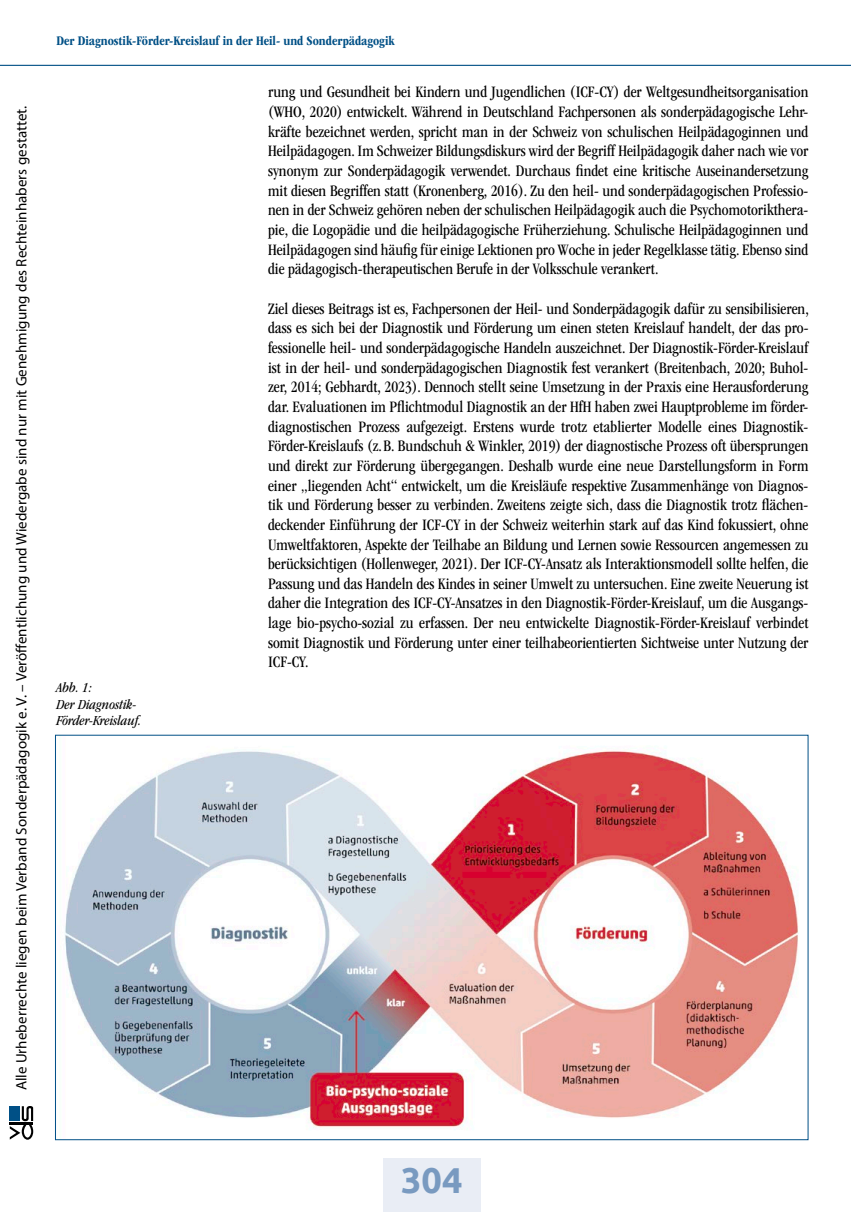
<style>
.page{position:relative;width:851px;height:1212px;background:#fff}
.page>*{position:absolute;margin:0;border:0;box-sizing:border-box;transform-origin:0 0}
.t1{font:700 36px "Ubuntu";color:#799ac0}
.t2{font:condensed 16.5px/19.6px "ITC Garamond Std";color:#000;text-align:justify}
.t3{font:15px "Myriad Pro";letter-spacing:.005em;color:#000}
.t4{font:italic condensed 14.25px/16.5px "ITC Garamond Std";color:#000}
.t5{font:700 condensed 13.5px "ITC Garamond Std";color:#005086}
</style>
<div class="page">
<svg style="left:10px;top:1106px;width:23px;height:34px"></svg>
<div style="left:383px;top:1158px;width:97px;height:54px;background:#e9edf5"></div>
<hr style="left:0;top:65px;width:850px;height:1px;background:#005086">
<svg style="left:55px;top:734px;width:753px;height:406px"></svg>
<p class="t3" style="left:12px;top:1090px;width:986px;rotate:-90deg">Alle Urheberrechte liegen beim Verband Sonderpädagogik e. V. – Veröffentlichung und Wiedergabe sind nur mit Genehmigung des Rechteinhabers gestattet.</p>
<p class="t5" style="left:56px;top:33px;width:340px">Der Diagnostik-Förder-Kreislauf in der Heil- und Sonderpädagogik</p>
<p class="t4" style="left:56px;top:679px;width:86px">Abb. 1:<br>Der Diagnostik-<br>Förder-Kreislauf.</p>
<p class="t2" style="left:268px;top:83px;width:542px">rung und Gesundheit bei Kindern und Jugendlichen (ICF-CY) der Weltgesundheitsorganisation (WHO, 2020) entwickelt. Während in Deutschland Fachpersonen als sonderpädagogische Lehr&shy;kräfte bezeichnet werden, spricht man in der Schweiz von schulischen Heilpädagoginnen und Heilpädagogen. Im Schweizer Bildungsdiskurs wird der Begriff Heilpädagogik daher nach wie vor synonym zur Sonderpädagogik verwendet. Durchaus findet eine kritische Auseinandersetzung mit diesen Begriffen statt (Kronenberg, 2016). Zu den heil- und sonderpädagogischen Professio&shy;nen in der Schweiz gehören neben der schulischen Heilpädagogik auch die Psychomotorikthera&shy;pie, die Logopädie und die heilpädagogische Früherziehung. Schulische Heilpädagoginnen und Heilpädagogen sind häufig für einige Lektionen pro Woche in jeder Regelklasse tätig. Ebenso sind die pädagogisch-therapeutischen Berufe in der Volksschule verankert.</p>
<p class="t2" style="left:268px;top:299px;width:542px">Ziel dieses Beitrags ist es, Fachpersonen der Heil- und Sonderpädagogik dafür zu sensibilisieren, dass es sich bei der Diagnostik und Förderung um einen steten Kreislauf handelt, der das pro&shy;fessionelle heil- und sonderpädagogische Handeln auszeichnet. Der Diagnostik-Förder-Kreislauf ist in der heil- und sonderpädagogischen Diagnostik fest verankert (Breitenbach, 2020; Buhol&shy;zer, 2014; Gebhardt, 2023). Dennoch stellt seine Umsetzung in der Praxis eine Herausforderung dar. Evaluationen im Pflichtmodul Diagnostik an der HfH haben zwei Hauptprobleme im förder&shy;diagnostischen Prozess aufgezeigt. Erstens wurde trotz etablierter Modelle eines Diagnostik-Förder-Kreislaufs (z.B. Bundschuh &amp; Winkler, 2019) der diagnostische Prozess oft übersprungen und direkt zur Förderung übergegangen. Deshalb wurde eine neue Darstellungsform in Form einer „liegenden Acht“ entwickelt, um die Kreisläufe respektive Zusammenhänge von Diagnos&shy;tik und Förderung besser zu verbinden. Zweitens zeigte sich, dass die Diagnostik trotz flächen&shy;deckender Einführung der ICF-CY in der Schweiz weiterhin stark auf das Kind fokussiert, ohne Umweltfaktoren, Aspekte der Teilhabe an Bildung und Lernen sowie Ressourcen angemessen zu berücksichtigen (Hollenweger, 2021). Der ICF-CY-Ansatz als Interaktionsmodell sollte helfen, die Passung und das Handeln des Kindes in seiner Umwelt zu untersuchen. Eine zweite Neuerung ist daher die Integration des ICF-CY-Ansatzes in den Diagnostik-Förder-Kreislauf, um die Ausgangs&shy;lage bio-psycho-sozial zu erfassen. Der neu entwickelte Diagnostik-Förder-Kreislauf verbindet somit Diagnostik und Förderung unter einer teilhabeorientierten Sichtweise unter Nutzung der ICF-CY.</p>
<h1 class="t1" style="left:401px;top:1158px;width:63px">304</h1>
</div>
